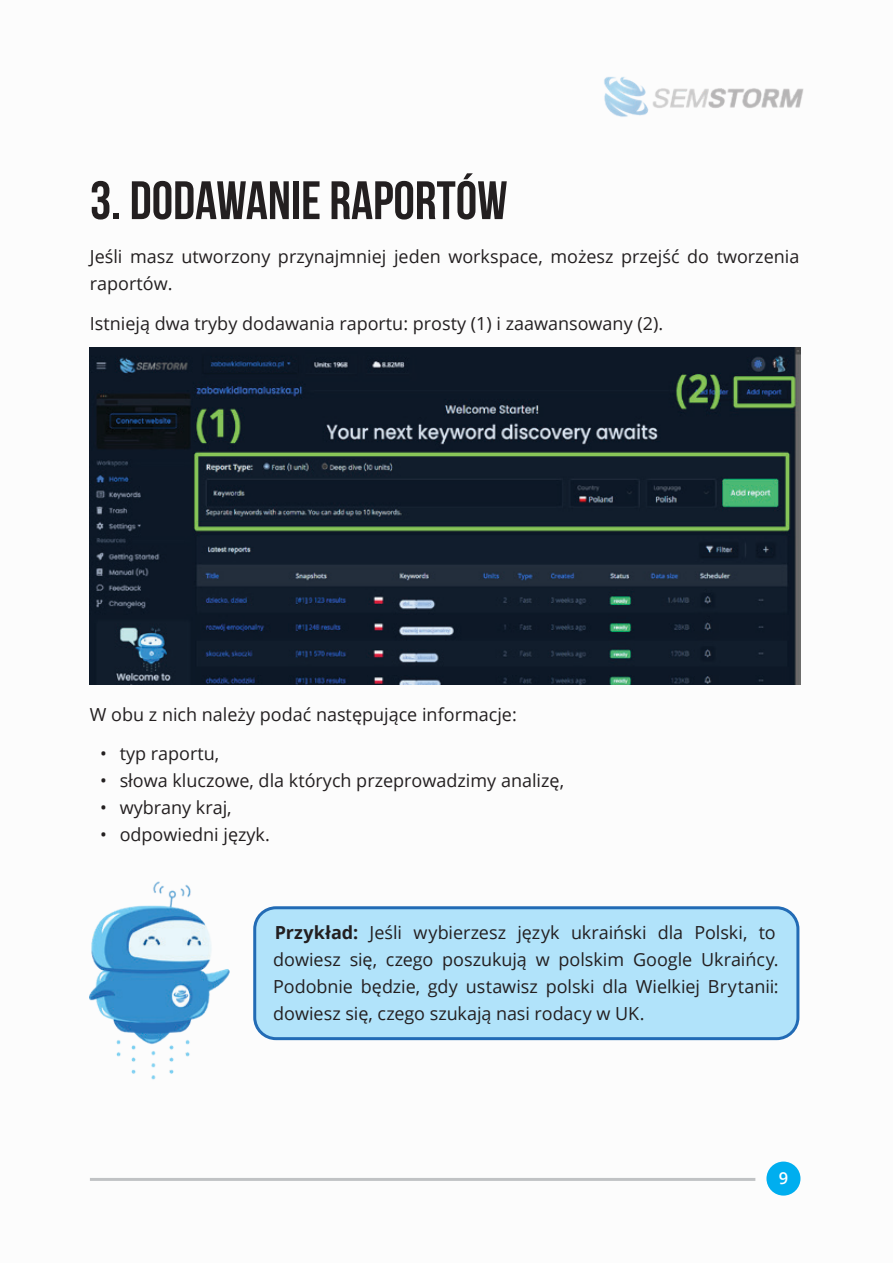
<style>
.page{position:relative;width:893px;height:1263px;background:#fff}
.page>*{position:absolute;margin:0;border:0;box-sizing:border-box;transform-origin:0 0}
.t1{font:700 54px "Bebas Neue";color:#231f20}
.t2{font:18px/27px "Open Sans";color:#231f20}
.t3{font:600 16.5px "Open Sans";color:#fff}
.s1{font-weight:700}
</style>
<div class="page">
<img style="left:604px;top:76px;width:200px;height:41px">
<img style="left:90px;top:347px;width:710px;height:337px">
<img style="left:90px;top:881px;width:140px;height:199px">
<div style="left:255px;top:908px;width:543px;height:131px;background:#b1e3fa;border-radius:21px"></div>
<div style="left:253px;top:906px;width:546px;height:134px;border:3px solid #226bb5;border-radius:21px"></div>
<div style="left:766px;top:1161px;width:34px;height:34px;background:#00aeef;border-radius:50%"></div>
<hr style="left:90px;top:1178px;width:665px;height:3px;background:#c0c2c4">
<h1 class="t1" style="left:90px;top:171px;width:419px">3. DODAWANIE RAPORTÓW</h1>
<p class="t2" style="left:90px;top:243px;width:711px">Jeśli masz utworzony przynajmniej jeden workspace, możesz przejść do tworzenia raportów.</p>
<p class="t2" style="left:90px;top:309px;width:575px">Istnieją dwa tryby dodawania raportu: prosty (1) i zaawansowany (2).</p>
<p class="t2" style="left:90px;top:700px;width:428px">W obu z nich należy podać następujące informacje:</p>
<p class="t2" style="left:100px;top:740px;width:121px">• typ raportu,</p>
<p class="t2" style="left:100px;top:767px;width:465px">• słowa kluczowe, dla których przeprowadzimy analizę,</p>
<p class="t2" style="left:100px;top:794px;width:133px">• wybrany kraj,</p>
<p class="t2" style="left:100px;top:821px;width:171px">• odpowiedni język.</p>
<p class="t2" style="left:273px;top:919px;width:507px"><span class="s1">Przykład:</span> Jeśli wybierzesz język ukraiński dla Polski, to dowiesz się, czego poszukują w polskim Google Ukraińcy.<br>Podobnie będzie, gdy ustawisz polski dla Wielkiej Brytanii: dowiesz się, czego szukają nasi rodacy w UK.</p>
<p class="t3" style="left:779px;top:1166px;width:11px">9</p>
</div>
